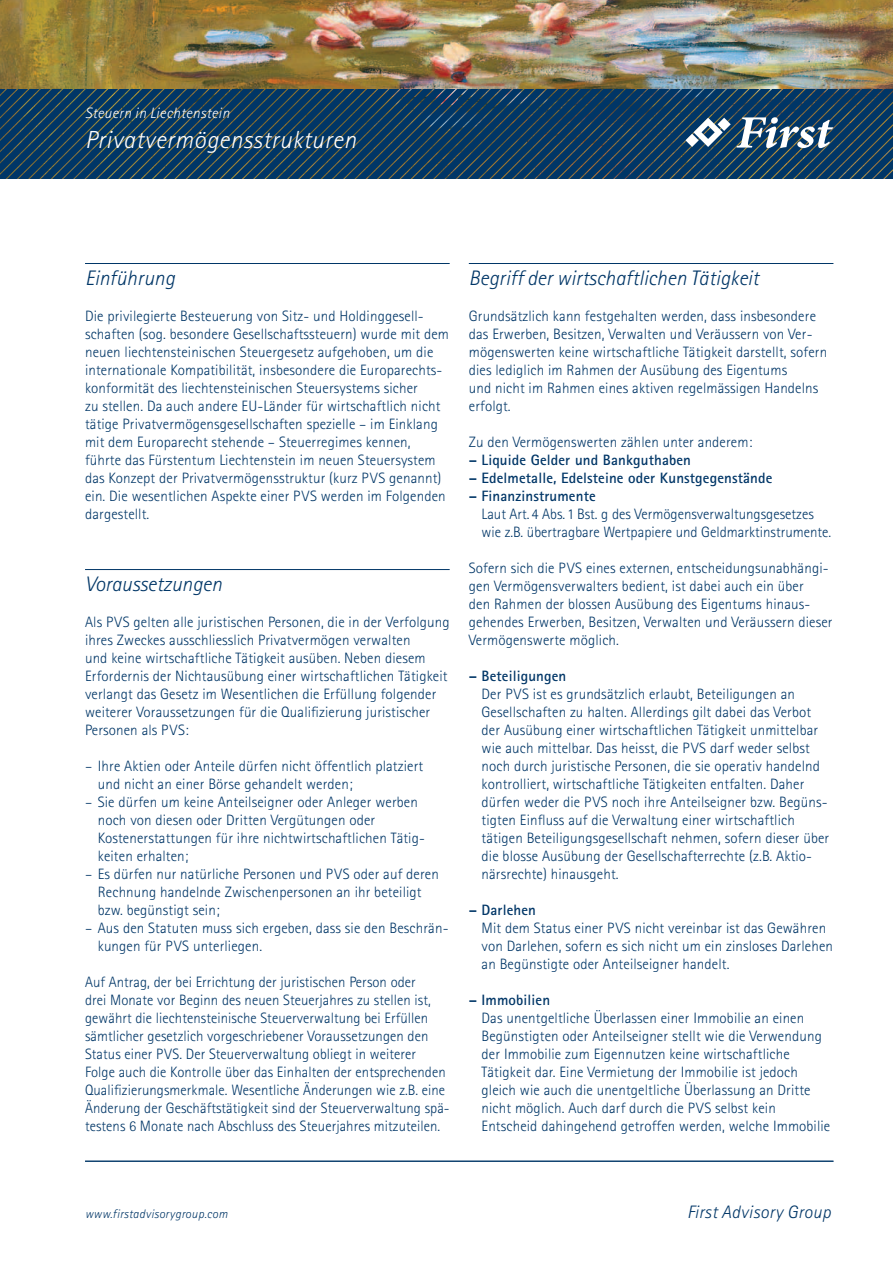
<style>
.page{position:relative;width:893px;height:1263px;background:#fff}
.page>*{position:absolute;margin:0;border:0;box-sizing:border-box;transform-origin:0 0}
.t1{font:italic 300 24.75px "Rotis Sans Serif";letter-spacing:.025em;color:#fff}
.t2{font:italic 300 21px "Rotis Sans Serif";color:#003667}
.t3{font:italic 300 18px "Rotis Sans Serif";letter-spacing:.02em;color:#003667}
.t4{font:300 15px/18px "Rotis Sans Serif";letter-spacing:.01em;color:#003667}
.t5{font:700 15px "Rotis Sans Serif";letter-spacing:.01em;color:#003667}
.t6{font:italic 300 15px "Rotis Sans Serif";letter-spacing:.025em;color:#fff}
.t7{font:italic 300 12.3px "Rotis Sans Serif";letter-spacing:.025em;color:#003667}
</style>
<div class="page">
<img style="left:0;top:0;width:893px;height:89px">
<svg style="left:0;top:89px;width:893px;height:90px;background:#133e60"></svg>
<svg style="left:685px;top:117px;width:148px;height:31px"></svg>
<hr style="left:85px;top:1161px;width:748px;height:1px;background:#003667">
<hr style="left:85px;top:263px;width:365px;height:1px;background:#003667">
<hr style="left:85px;top:569px;width:365px;height:1px;background:#003667">
<hr style="left:469px;top:263px;width:364px;height:1px;background:#003667">
<p class="t6" style="left:85px;top:104px;width:146px">Steuern in Liechtenstein</p>
<h1 class="t1" style="left:85px;top:125px;width:273px">Privatvermögensstrukturen</h1>
<h2 class="t2" style="left:85px;top:266px;width:91px">Einführung</h2>
<p class="t4" style="left:85px;top:307px;width:365px">Die privilegierte Besteuerung von Sitz- und Holdinggesell&shy;schaften (sog. besondere Gesellschaftssteuern) wurde mit dem neuen liechtensteinischen Steuergesetz aufgehoben, um die internationale Kompatibilität, insbesondere die Europarechts&shy;konformität des liechtensteinischen Steuersystems sicher<br>zu stellen. Da auch andere EU-Länder für wirtschaftlich nicht tätige Privatvermögensgesellschaften spezielle – im Einklang mit dem Europarecht stehende – Steuerregimes kennen, führte das Fürstentum Liechtenstein im neuen Steuersystem das Konzept der Privatvermögensstruktur (kurz PVS genannt) ein. Die wesentlichen Aspekte einer PVS werden im Folgenden dargestellt.</p>
<h2 class="t2" style="left:85px;top:572px;width:138px">Voraussetzungen</h2>
<p class="t4" style="left:85px;top:613px;width:366px">Als PVS gelten alle juristischen Personen, die in der Verfolgung ihres Zweckes ausschliesslich Privatvermögen verwalten<br>und keine wirtschaftliche Tätigkeit ausüben. Neben diesem Erfordernis der Nichtausübung einer wirtschaftlichen Tätigkeit verlangt das Gesetz im Wesentlichen die Erfüllung folgender weiterer Voraussetzungen für die Qualifizierung juristischer Personen als PVS:</p>
<p class="t4" style="left:98px;top:757px;width:327px;text-indent:-13px">– Ihre Aktien oder Anteile dürfen nicht öffentlich platziert und nicht an einer Börse gehandelt werden;</p>
<p class="t4" style="left:98px;top:793px;width:329px;text-indent:-13px">– Sie dürfen um keine Anteilseigner oder Anleger werben noch von diesen oder Dritten Vergütungen oder Kostenerstattungen für ihre nichtwirtschaftlichen Tätig&shy;keiten erhalten;</p>
<p class="t4" style="left:98px;top:865px;width:343px;text-indent:-13px">– Es dürfen nur natürliche Personen und PVS oder auf deren<br>Rechnung handelnde Zwischenpersonen an ihr beteiligt bzw. begünstigt sein;</p>
<p class="t4" style="left:98px;top:919px;width:352px;text-indent:-13px">– Aus den Statuten muss sich ergeben, dass sie den Beschrän&shy;kungen für PVS unterliegen.</p>
<p class="t4" style="left:85px;top:973px;width:366px">Auf Antrag, der bei Errichtung der juristischen Person oder<br>drei Monate vor Beginn des neuen Steuerjahres zu stellen ist, gewährt die liechtensteinische Steuerverwaltung bei Erfüllen sämtlicher gesetzlich vorgeschriebener Voraussetzungen den Status einer PVS. Der Steuerverwaltung obliegt in weiterer Folge auch die Kontrolle über das Einhalten der entsprechenden Qualifizierungsmerkmale. Wesentliche Änderungen wie z.B. eine Änderung der Geschäftstätigkeit sind der Steuerverwaltung spä&shy;testens 6 Monate nach Abschluss des Steuerjahres mitzuteilen.</p>
<h2 class="t2" style="left:469px;top:266px;width:292px">Begriff der wirtschaftlichen Tätigkeit</h2>
<p class="t4" style="left:469px;top:307px;width:360px">Grundsätzlich kann festgehalten werden, dass insbesondere das Erwerben, Besitzen, Verwalten und Veräussern von Ver&shy;mögenswerten keine wirtschaftliche Tätigkeit darstellt, sofern dies lediglich im Rahmen der Ausübung des Eigentums<br>und nicht im Rahmen eines aktiven regelmässigen Handelns erfolgt.</p>
<p class="t4" style="left:469px;top:433px;width:285px">Zu den Vermögenswerten zählen unter anderem:</p>
<p class="t5" style="left:469px;top:450px;width:224px">– Liquide Gelder und Bankguthaben</p>
<p class="t5" style="left:469px;top:468px;width:305px">– Edelmetalle, Edelsteine oder Kunstgegenstände</p>
<p class="t5" style="left:469px;top:486px;width:128px">– Finanzinstrumente</p>
<p class="t4" style="left:482px;top:505px;width:351px">Laut Art. 4 Abs. 1 Bst. g des Vermögensverwaltungsgesetzes wie z.B. übertragbare Wertpapiere und Geldmarktinstrumente.</p>
<p class="t4" style="left:469px;top:559px;width:365px">Sofern sich die PVS eines externen, entscheidungsunabhängi&shy;gen Vermögensverwalters bedient, ist dabei auch ein über<br>den Rahmen der blossen Ausübung des Eigentums hinaus&shy;gehendes Erwerben, Besitzen, Verwalten und Veräussern dieser Vermögenswerte möglich.</p>
<p class="t5" style="left:469px;top:666px;width:99px">– Beteiligungen</p>
<p class="t4" style="left:482px;top:685px;width:349px">Der PVS ist es grundsätzlich erlaubt, Beteiligungen an Gesellschaften zu halten. Allerdings gilt dabei das Verbot der Ausübung einer wirtschaftlichen Tätigkeit unmittelbar wie auch mittelbar. Das heisst, die PVS darf weder selbst noch durch juristische Personen, die sie operativ handelnd kontrolliert, wirtschaftliche Tätigkeiten entfalten. Daher dürfen weder die PVS noch ihre Anteilseigner bzw. Begüns&shy;tigten Einfluss auf die Verwaltung einer wirtschaftlich tätigen Beteiligungsgesellschaft nehmen, sofern dieser über die blosse Ausübung der Gesellschafterrechte (z.B. Aktio&shy;närsrechte) hinausgeht.</p>
<p class="t5" style="left:469px;top:900px;width:69px">– Darlehen</p>
<p class="t4" style="left:482px;top:919px;width:353px">Mit dem Status einer PVS nicht vereinbar ist das Gewähren von Darlehen, sofern es sich nicht um ein zinsloses Darlehen an Begünstigte oder Anteilseigner handelt.</p>
<p class="t5" style="left:469px;top:990px;width:83px">– Immobilien</p>
<p class="t4" style="left:482px;top:1009px;width:350px">Das unentgeltliche Überlassen einer Immobilie an einen Begünstigten oder Anteilseigner stellt wie die Verwendung der Immobilie zum Eigennutzen keine wirtschaftliche Tätigkeit dar. Eine Vermietung der Immobilie ist jedoch gleich wie auch die unentgeltliche Überlassung an Dritte nicht möglich. Auch darf durch die PVS selbst kein Entscheid dahingehend getroffen werden, welche Immobilie</p>
<p class="t7" style="left:85px;top:1207px;width:144px">www.firstadvisorygroup.com</p>
<p class="t3" style="left:687px;top:1202px;width:145px">First Advisory Group</p>
</div>
